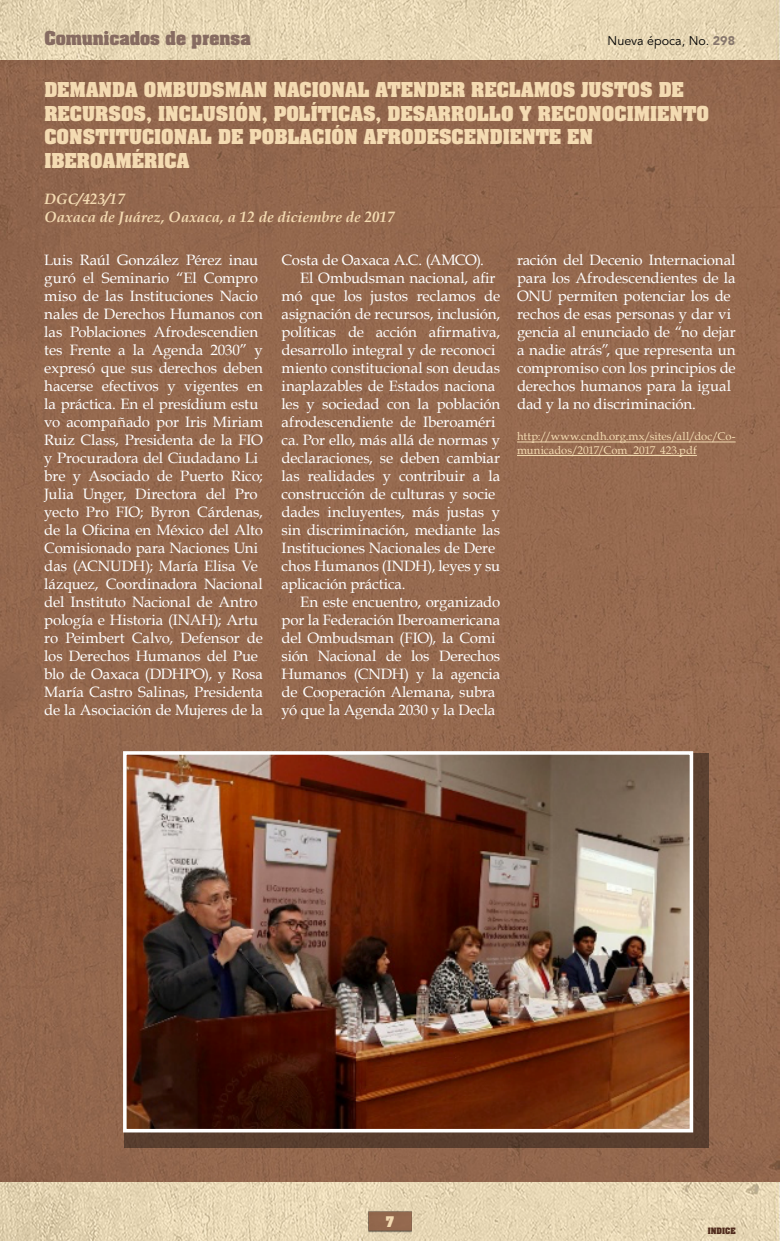
<style>
.page{position:relative;width:780px;height:1241px;background:#fff}
.page>*{position:absolute;margin:0;border:0;box-sizing:border-box;transform-origin:0 0}
.t1{font:700 17.5px/23.8px "Aachen Std";color:#f4dbb2}
.t2{font:700 16.25px "Aachen Std";color:#866b61}
.t3{font:15px/18px "Book Antiqua";letter-spacing:-.005em;color:#fff}
.t4{font:italic 700 15px/18px "Book Antiqua";color:#f4dbb2}
.t5{font:12.5px "Avenir LT Std";color:#000}
.t6{font:700 12.5px "Aachen Std";color:#f4dbb2}
.t7{font:11.25px/13.5px "Book Antiqua";color:#f4dbb2}
.t8{font:700 7.5px "Aachen Std";color:#512c1d}
.s1{font-weight:900;color:#88786d}
</style>
<div class="page">
<img style="left:0;top:0;width:779px;height:1240px">
<img style="left:368px;top:1204px;width:43px;height:32px">
<div style="left:0;top:60px;width:779px;height:1120px;background:#95694e"></div>
<hr style="left:517px;top:455px;width:180px;height:1px;background:#f4dbb2">
<hr style="left:517px;top:441px;width:218px;height:1px;background:#f4dbb2">
<div style="left:125px;top:753px;width:584px;height:394px;background:#000;opacity:.4"></div>
<img style="left:128px;top:756px;width:560px;height:371px">
<div style="left:123px;top:751px;width:570px;height:381px;border:4px solid #fff"></div>
<p class="t2" style="left:44px;top:26px;width:208px">Comunicados de prensa</p>
<p class="t5" style="left:607px;top:34px;width:129px">Nueva época, No. <span class="s1">298</span></p>
<p class="t1" style="left:44px;top:78px;width:666px">DEMANDA OMBUDSMAN NACIONAL ATENDER RECLAMOS JUSTOS DE<br>RECURSOS, INCLUSIÓN, POLÍTICAS, DESARROLLO Y RECONOCIMIENTO<br>CONSTITUCIONAL DE POBLACIÓN AFRODESCENDIENTE EN</p>
<p class="t1" style="left:44px;top:149px;width:146px">IBEROAMÉRICA</p>
<p class="t4" style="left:44px;top:190px;width:352px">DGC/423/17<br>Oaxaca de Juárez, Oaxaca, a 12 de diciembre de 2017</p>
<p class="t3" style="left:44px;top:251px;width:220px">Luis Raúl González Pérez inau guró el Seminario “El Compro miso de las Instituciones Nacio nales de Derechos Humanos con las Poblaciones Afrodescendien tes Frente a la Agenda 2030” y expresó que sus derechos deben hacerse efectivos y vigentes en la práctica. En el presídium estu vo acompañado por Iris Miriam<br>Ruiz Class, Presidenta de la FIO y Procuradora del Ciudadano Li bre y Asociado de Puerto Rico;<br>Julia Unger, Directora del Pro yecto Pro FIO; Byron Cárdenas,</p>
<p class="t3" style="left:44px;top:521px;width:220px">de la Oficina en México del Alto</p>
<p class="t3" style="left:44px;top:539px;width:220px">Comisionado para Naciones Uni das (ACNUDH); María Elisa Ve lázquez, Coordinadora Nacional del Instituto Nacional de Antro pología e Historia (INAH); Artu ro Peimbert Calvo, Defensor de los Derechos Humanos del Pue blo de Oaxaca (DDHPO), y Rosa<br>María Castro Salinas, Presidenta de la Asociación de Mujeres de la</p>
<p class="t3" style="left:281px;top:251px;width:204px">Costa de Oaxaca A.C. (AMCO).</p>
<p class="t3" style="left:281px;top:269px;width:220px;text-indent:19px">El Ombudsman nacional, afir mó que los justos reclamos de asignación de recursos, inclusión, políticas de acción afirmativa, desarrollo integral y de reconoci miento constitucional son deudas inaplazables de Estados naciona les y sociedad con la población afrodescendiente de Iberoaméri ca. Por ello, más allá de normas y declaraciones, se deben cambiar las realidades y contribuir a la construcción de culturas y socie dades incluyentes, más justas y sin discriminación, mediante las<br>Instituciones Nacionales de Dere chos Humanos (INDH), leyes y su aplicación práctica.</p>
<p class="t3" style="left:281px;top:593px;width:220px;text-indent:19px">En este encuentro, organizado por la Federación Iberoamericana del Ombudsman (FIO), la Comi sión Nacional de los Derechos<br>Humanos (CNDH) y la agencia de Cooperación Alemana, subra yó que la Agenda 2030 y la Decla</p>
<p class="t3" style="left:517px;top:251px;width:220px">ración del Decenio Internacional para los Afrodescendientes de la<br>ONU permiten potenciar los de rechos de esas personas y dar vi gencia al enunciado de “no dejar a nadie atrás”, que representa un compromiso con los principios de derechos humanos para la igual dad y la no discriminación.</p>
<p class="t7" style="left:517px;top:430px;width:220px">http://www.cndh.org.mx/sites/all/doc/Co&shy;municados/2017/Com_2017_423.pdf</p>
<p class="t6" style="left:386px;top:1212px;width:10px">7</p>
<p class="t8" style="left:707px;top:1224px;width:29px">INDICE</p>
</div>
